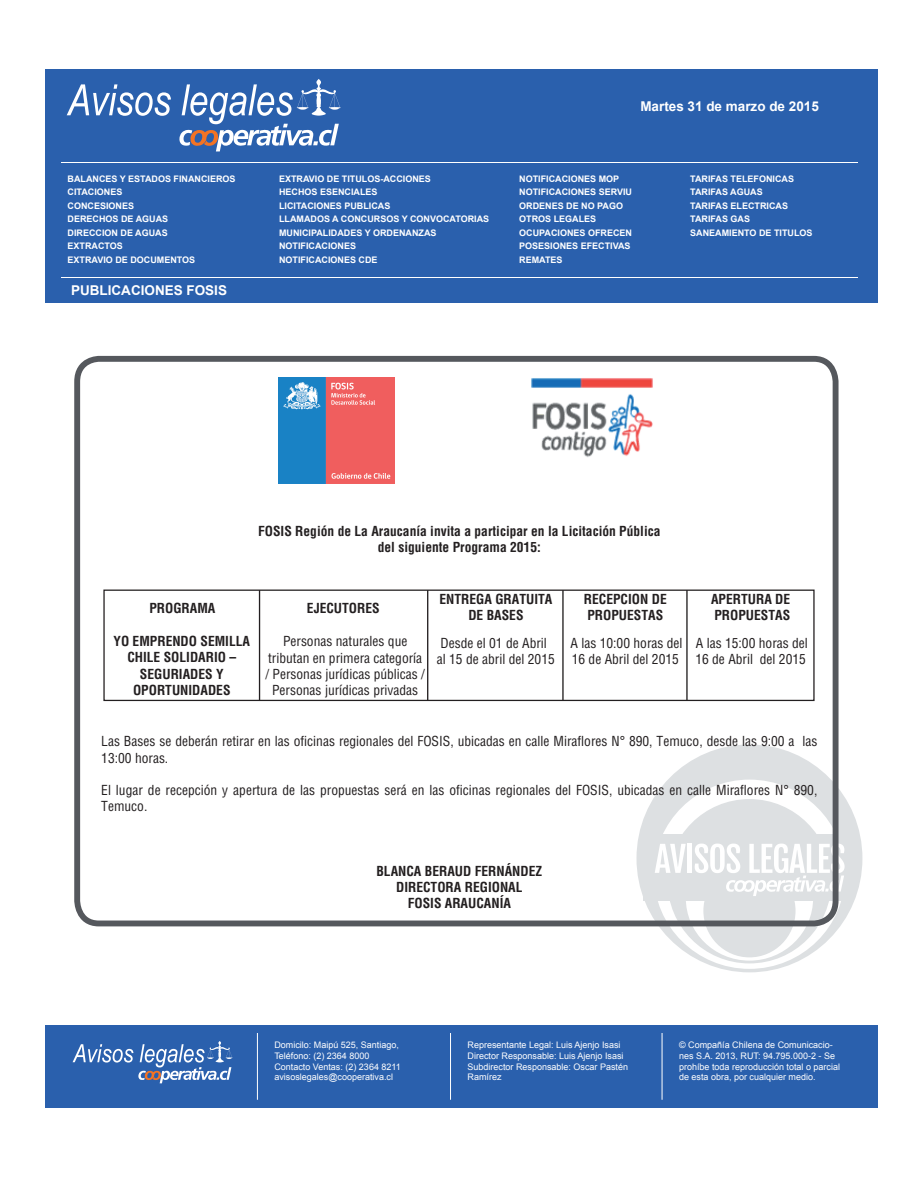
<style>
.page{position:relative;width:918px;height:1188px;background:#fff}
.page>*{position:absolute;margin:0;border:0;box-sizing:border-box;transform-origin:0 0}
.t1{font:condensed 13.5px/16.2px "Helvetica";color:#231f20}
.t2{font:700 condensed 13.5px/16.2px "Helvetica";color:#231f20;text-align:center}
.t3{font:700 13.5px "Arial";color:#fff}
.t4{font:700 9px/13.5px "Arial";color:#fff}
.t5{font:9px/10.8px "Arial";color:#fff}
</style>
<div class="page">
<svg style="left:636px;top:744px;width:227px;height:228px"></svg>
<div style="left:654px;top:780px;width:191px;height:189px;background:#fff;border-radius:50%"></div>
<div style="left:667px;top:799px;width:164px;height:165px;background:#dde0e2;border-radius:50%"></div>
<div style="left:686px;top:835px;width:127px;height:126px;background:#fff;border-radius:50%"></div>
<div style="left:703px;top:864px;width:93px;height:93px;background:#dde0e2;border-radius:50%"></div>
<div style="left:644px;top:834px;width:209px;height:67px;background:#dde0e2"></div>
<svg style="left:655px;top:844px;width:31px;height:29px"></svg>
<div style="left:687px;top:844px;width:5px;height:29px;background:#fff"></div>
<svg style="left:695px;top:844px;width:150px;height:52px"></svg>
<div style="left:74px;top:356px;width:765px;height:570px;border:6px solid #55585d;border-radius:22px"></div>
<div style="left:46px;top:69px;width:832px;height:234px;background:#2a60ad"></div>
<div style="left:46px;top:1026px;width:832px;height:82px;background:#2a60ad"></div>
<hr style="left:450px;top:1033px;width:1px;height:67px;background:#fff">
<hr style="left:662px;top:1033px;width:1px;height:67px;background:#fff">
<hr style="left:257px;top:1033px;width:1px;height:67px;background:#fff">
<hr style="left:61px;top:162px;width:797px;height:1px;background:#fff">
<hr style="left:61px;top:277px;width:797px;height:1px;background:#fff">
<svg style="left:67px;top:84px;width:104px;height:32px"></svg>
<svg style="left:179px;top:79px;width:162px;height:72px"></svg>
<svg style="left:73px;top:1041px;width:160px;height:42px"></svg>
<img style="left:279px;top:378px;width:115px;height:105px">
<img style="left:531px;top:378px;width:122px;height:79px">
<div style="left:103px;top:590px;width:712px;height:111px;border:1px solid #231f20"></div>
<hr style="left:259px;top:590px;width:1px;height:110px;background:#231f20">
<hr style="left:427px;top:590px;width:1px;height:110px;background:#231f20">
<hr style="left:562px;top:590px;width:2px;height:110px;background:#231f20">
<hr style="left:686px;top:590px;width:2px;height:110px;background:#231f20">
<h1 class="t3" style="left:640px;top:97px;width:180px">Martes 31 de marzo de 2015</h1>
<p class="t4" style="left:68px;top:172px;width:170px">BALANCES Y ESTADOS FINANCIEROS<br>CITACIONES<br>CONCESIONES<br>DERECHOS DE AGUAS<br>DIRECCION DE AGUAS<br>EXTRACTOS<br>EXTRAVIO DE DOCUMENTOS</p>
<p class="t4" style="left:279px;top:172px;width:212px">EXTRAVIO DE TITULOS-ACCIONES<br>HECHOS ESENCIALES<br>LICITACIONES PUBLICAS<br>LLAMADOS A CONCURSOS Y CONVOCATORIAS<br>MUNICIPALIDADES Y ORDENANZAS<br>NOTIFICACIONES<br>NOTIFICACIONES CDE</p>
<p class="t4" style="left:519px;top:172px;width:114px">NOTIFICACIONES MOP<br>NOTIFICACIONES SERVIU<br>ORDENES DE NO PAGO<br>OTROS LEGALES<br>OCUPACIONES OFRECEN<br>POSESIONES EFECTIVAS<br>REMATES</p>
<p class="t4" style="left:690px;top:172px;width:124px">TARIFAS TELEFONICAS<br>TARIFAS AGUAS<br>TARIFAS ELECTRICAS<br>TARIFAS GAS<br>SANEAMIENTO DE TITULOS</p>
<h1 class="t3" style="left:71px;top:281px;width:158px">PUBLICACIONES FOSIS</h1>
<h1 class="t2" style="left:258px;top:523px;width:404px">FOSIS Región de La Araucanía invita a participar en la Licitación Pública del siguiente Programa 2015:</h1>
<h1 class="t2" style="left:149px;top:599px;width:68px">PROGRAMA</h1>
<h1 class="t2" style="left:307px;top:599px;width:74px">EJECUTORES</h1>
<h1 class="t2" style="left:440px;top:591px;width:114px">ENTREGA GRATUITA<br>DE BASES</h1>
<h1 class="t2" style="left:584px;top:591px;width:84px;text-align:left">RECEPCION DE<br>PROPUESTAS</h1>
<h1 class="t2" style="left:711px;top:591px;width:81px;text-align:left">APERTURA DE<br>PROPUESTAS</h1>
<h1 class="t1" style="left:265px;top:633px;width:161px;text-align:center">Personas naturales que tributan en primera categoría / Personas jurídicas públicas /<br>Personas jurídicas privadas</h1>
<h1 class="t1" style="left:437px;top:635px;width:120px">Desde el 01 de Abril al 15 de abril del 2015</h1>
<h1 class="t1" style="left:571px;top:635px;width:114px">A las 10:00 horas del<br>16 de Abril del 2015</h1>
<h1 class="t1" style="left:695px;top:635px;width:114px">A las 15:00 horas del<br>16 de Abril del 2015</h1>
<h1 class="t2" style="left:114px;top:633px;width:138px">YO EMPRENDO SEMILLA<br>CHILE SOLIDARIO –<br>SEGURIADES Y<br>OPORTUNIDADES</h1>
<h1 class="t1" style="left:101px;top:733px;width:718px">Las Bases se deberán retirar en las oficinas regionales del FOSIS, ubicadas en calle Miraflores N° 890, Temuco, desde las 9:00 a las<br>13:00 horas.</h1>
<h1 class="t1" style="left:101px;top:782px;width:718px">El lugar de recepción y apertura de las propuestas será en las oficinas regionales del FOSIS, ubicadas en calle Miraflores N° 890,<br>Temuco.</h1>
<h1 class="t2" style="left:376px;top:863px;width:167px">BLANCA BERAUD FERNÁNDEZ<br>DIRECTORA REGIONAL<br>FOSIS ARAUCANÍA</h1>
<p class="t5" style="left:274px;top:1040px;width:128px">Domicilo: Maipú 525, Santiago,<br>Teléfono: (2) 2364 8000<br>Contacto Ventas: (2) 2364 8211 avisoslegales@cooperativa.cl</p>
<p class="t5" style="left:468px;top:1040px;width:162px">Representante Legal: Luis Ajenjo Isasi<br>Director Responsable: Luis Ajenjo Isasi<br>Subdirector Responsable: Oscar Pastén<br>Ramírez</p>
<p class="t5" style="left:679px;top:1040px;width:163px">© Compañía Chilena de Comunicacio&shy;nes S.A. 2013, RUT: 94.795.000-2 - Se prohíbe toda reproducción total o parcial de esta obra, por cualquier medio.</p>
</div>
